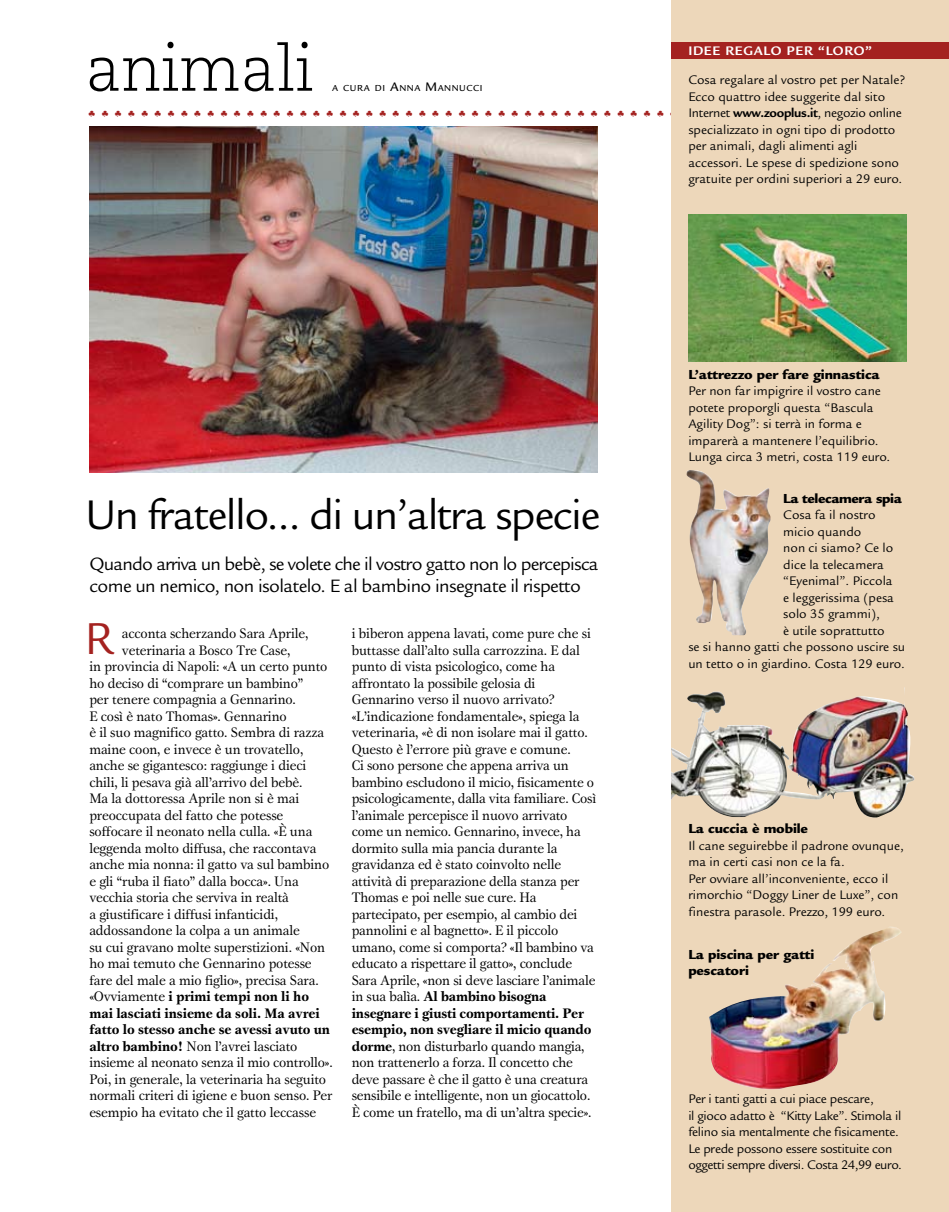
<style>
.page{position:relative;width:949px;height:1212px;background:#fff}
.page>*{position:absolute;margin:0;border:0;box-sizing:border-box;transform-origin:0 0}
.t1{font:300 63px "Caecilia";letter-spacing:-.01em;color:#000}
.t2{font:48.45px "Legacy Sans";color:#a42220}
.t3{font:45px "Legacy Sans";letter-spacing:-.035em;color:#000}
.t4{font:19.5px/22.5px "Legacy Sans";letter-spacing:-.035em;color:#000}
.t5{font:14.25px/16.5px "Gamma";letter-spacing:-.01em;color:#000}
.t6{font:700 14.25px "Gamma";letter-spacing:-.01em;color:#000}
.t7{font:900 14.25px/16.5px "Legacy Sans";letter-spacing:-.01em;color:#000}
.t8{font:900 14.25px "Legacy Sans";letter-spacing:-.03em;color:#000}
.t9{font:13.5px/16.5px "Legacy Sans";color:#000}
.t10{font:13.5px/16.5px "Legacy Sans";letter-spacing:-.02em;color:#000}
.t11{font:700 13.5px "Legacy Sans";letter-spacing:.05em;color:#fff}
.t12{font:500 9.45px "Legacy Sans";letter-spacing:.055em;color:#000}
.s1{font-size:13.5px}
.s2{font-weight:400}
.s3{font-weight:700}
</style>
<div class="page">
<div style="left:670px;top:0;width:278px;height:1212px;background:#edd7ba"></div>
<img style="left:686px;top:470px;width:84px;height:165px">
<img style="left:671px;top:687px;width:244px;height:131px">
<img style="left:709px;top:927px;width:192px;height:162px">
<img style="left:688px;top:214px;width:218px;height:147px">
<img style="left:89px;top:127px;width:508px;height:345px">
<div style="left:670px;top:43px;width:278px;height:16px;background:#a42220"></div>
<h1 class="t1" style="left:86px;top:33px;width:230px">animali</h1>
<p class="t12" style="left:332px;top:82px;width:152px">A CURA DI <span class="s1">A</span>NNA <span class="s1">M</span>ANNUCCI</p>
<h3 class="t3" style="left:85px;top:489px;width:516px">Un fratello... di un’altra specie</h3>
<h3 class="t4" style="left:89px;top:552px;width:510px">Quando arriva un bebè, se volete che il vostro gatto non lo percepisca come un nemico, non isolatelo. E al bambino insegnate il rispetto</h3>
<h2 class="t2" style="left:84px;top:612px;width:31px">R</h2>
<p class="t5" style="left:122px;top:625px;width:188px">acconta scherzando Sara Aprile,</p>
<p class="t5" style="left:122px;top:641px;width:170px">veterinaria a Bosco Tre Case,</p>
<p class="t5" style="left:89px;top:658px;width:239px">in provincia di Napoli: «A un certo punto</p>
<p class="t5" style="left:89px;top:674px;width:215px">ho deciso di “comprare un bambino”</p>
<p class="t5" style="left:89px;top:691px;width:208px">per tenere compagnia a Gennarino.</p>
<p class="t5" style="left:89px;top:707px;width:199px">E così è nato Thomas». Gennarino</p>
<p class="t5" style="left:89px;top:724px;width:236px">è il suo magnifico gatto. Sembra di razza</p>
<p class="t5" style="left:89px;top:740px;width:215px">maine coon, e invece è un trovatello,</p>
<p class="t5" style="left:89px;top:757px;width:218px">anche se gigantesco: raggiunge i dieci</p>
<p class="t5" style="left:89px;top:773px;width:214px">chili, li pesava già all’arrivo del bebè.</p>
<p class="t5" style="left:89px;top:790px;width:211px">Ma la dottoressa Aprile non si è mai</p>
<p class="t5" style="left:89px;top:806px;width:195px">preoccupata del fatto che potesse</p>
<p class="t5" style="left:89px;top:823px;width:224px">soffocare il neonato nella culla. «È una</p>
<p class="t5" style="left:89px;top:839px;width:228px">leggenda molto diffusa, che raccontava</p>
<p class="t5" style="left:89px;top:856px;width:241px">anche mia nonna: il gatto va sul bambino</p>
<p class="t5" style="left:89px;top:872px;width:211px">e gli “ruba il fiato” dalla bocca». Una</p>
<p class="t5" style="left:89px;top:889px;width:201px">vecchia storia che serviva in realtà</p>
<p class="t5" style="left:89px;top:905px;width:190px">a giustificare i diffusi infanticidi,</p>
<p class="t5" style="left:89px;top:922px;width:212px">addossandone la colpa a un animale</p>
<p class="t5" style="left:89px;top:938px;width:237px">su cui gravano molte superstizioni. «Non</p>
<p class="t5" style="left:89px;top:955px;width:224px">ho mai temuto che Gennarino potesse</p>
<p class="t5" style="left:89px;top:971px;width:231px">fare del male a mio figlio», precisa Sara.</p>
<p class="t6" style="left:89px;top:988px;width:221px"><span class="s2">«Ovviamente</span> i primi tempi non li ho</p>
<p class="t6" style="left:89px;top:1004px;width:232px">mai lasciati insieme da soli. Ma avrei</p>
<p class="t6" style="left:89px;top:1021px;width:242px">fatto lo stesso anche se avessi avuto un</p>
<p class="t5" style="left:89px;top:1037px;width:210px"><span class="s3">altro bambino!</span> Non l’avrei lasciato</p>
<p class="t5" style="left:89px;top:1054px;width:245px">insieme al neonato senza il mio controllo».</p>
<p class="t5" style="left:89px;top:1070px;width:238px">Poi, in generale, la veterinaria ha seguito</p>
<p class="t5" style="left:89px;top:1087px;width:245px">normali criteri di igiene e buon senso. Per</p>
<p class="t5" style="left:89px;top:1103px;width:228px">esempio ha evitato che il gatto leccasse</p>
<p class="t5" style="left:351px;top:625px;width:246px">i biberon appena lavati, come pure che si buttasse dall’alto sulla carrozzina. E dal punto di vista psicologico, come ha affrontato la possibile gelosia di Gennarino verso il nuovo arrivato? «L’indicazione fondamentale», spiega la veterinaria, «è di non isolare mai il gatto.<br>Questo è l’errore più grave e comune.<br>Ci sono persone che appena arriva un bambino escludono il micio, fisicamente o psicologicamente, dalla vita familiare. Così l’animale percepisce il nuovo arrivato come un nemico. Gennarino, invece, ha dormito sulla mia pancia durante la gravidanza ed è stato coinvolto nelle attività di preparazione della stanza per Thomas e poi nelle sue cure. Ha partecipato, per esempio, al cambio dei pannolini e al bagnetto». E il piccolo umano, come si comporta? «Il bambino va educato a rispettare il gatto», conclude Sara Aprile, «non si deve lasciare l’animale in sua balìa. <span class="s3">Al bambino bisogna insegnare i giusti comportamenti. Per esempio, non svegliare il micio quando dorme</span>, non disturbarlo quando mangia, non trattenerlo a forza. Il concetto che deve passare è che il gatto è una creatura sensibile e intelligente, non un giocattolo.<br>È come un fratello, ma di un’altra specie».</p>
<p class="t11" style="left:688px;top:43px;width:185px">IDEE REGALO PER “LORO”</p>
<p class="t9" style="left:688px;top:72px;width:218px">Cosa regalare al vostro pet per Natale?<br>Ecco quattro idee suggerite dal sito Internet <span class="s3">WWW.ZOOPLUS.IT</span>, negozio online specializzato in ogni tipo di prodotto per animali, dagli alimenti agli accessori. Le spese di spedizione sono gratuite per ordini superiori a 29 euro.</p>
<p class="t7" style="left:688px;top:366px;width:193px">L’attrezzo per fare ginnastica</p>
<p class="t9" style="left:688px;top:383px;width:203px">Per non far impigrire il vostro cane potete proporgli questa “Bascula Agility Dog”: si terrà in forma e imparerà a mantenere l’equilibrio.<br>Lunga circa 3 metri, costa 119 euro.</p>
<p class="t8" style="left:783px;top:490px;width:120px">La telecamera spia</p>
<p class="t9" style="left:783px;top:507px;width:94px">Cosa fa il nostro</p>
<p class="t9" style="left:783px;top:523px;width:80px">micio quando</p>
<p class="t9" style="left:783px;top:540px;width:111px">non ci siamo? Ce lo</p>
<p class="t9" style="left:783px;top:556px;width:102px">dice la telecamera</p>
<p class="t9" style="left:783px;top:573px;width:111px">“Eyenimal”. Piccola</p>
<p class="t9" style="left:783px;top:589px;width:112px">e leggerissima (pesa</p>
<p class="t9" style="left:783px;top:606px;width:98px">solo 35 grammi),</p>
<p class="t9" style="left:783px;top:622px;width:103px">è utile soprattutto</p>
<p class="t9" style="left:688px;top:639px;width:218px">se si hanno gatti che possono uscire su</p>
<p class="t9" style="left:688px;top:655px;width:218px">un tetto o in giardino. Costa 129 euro.</p>
<p class="t7" style="left:688px;top:820px;width:121px">La cuccia è mobile</p>
<p class="t9" style="left:688px;top:837px;width:217px">Il cane seguirebbe il padrone ovunque, ma in certi casi non ce la fa.<br>Per ovviare all’inconveniente, ecco il rimorchio “Doggy Liner de Luxe”, con finestra parasole. Prezzo, 199 euro.</p>
<p class="t7" style="left:688px;top:946px;width:127px">La piscina per gatti pescatori</p>
<p class="t10" style="left:688px;top:1091px;width:215px">Per i tanti gatti a cui piace pescare,<br>il gioco adatto è “Kitty Lake”. Stimola il felino sia mentalmente che fisicamente.<br>Le prede possono essere sostituite con oggetti sempre diversi. Costa 24,99 euro.</p>
</div>
